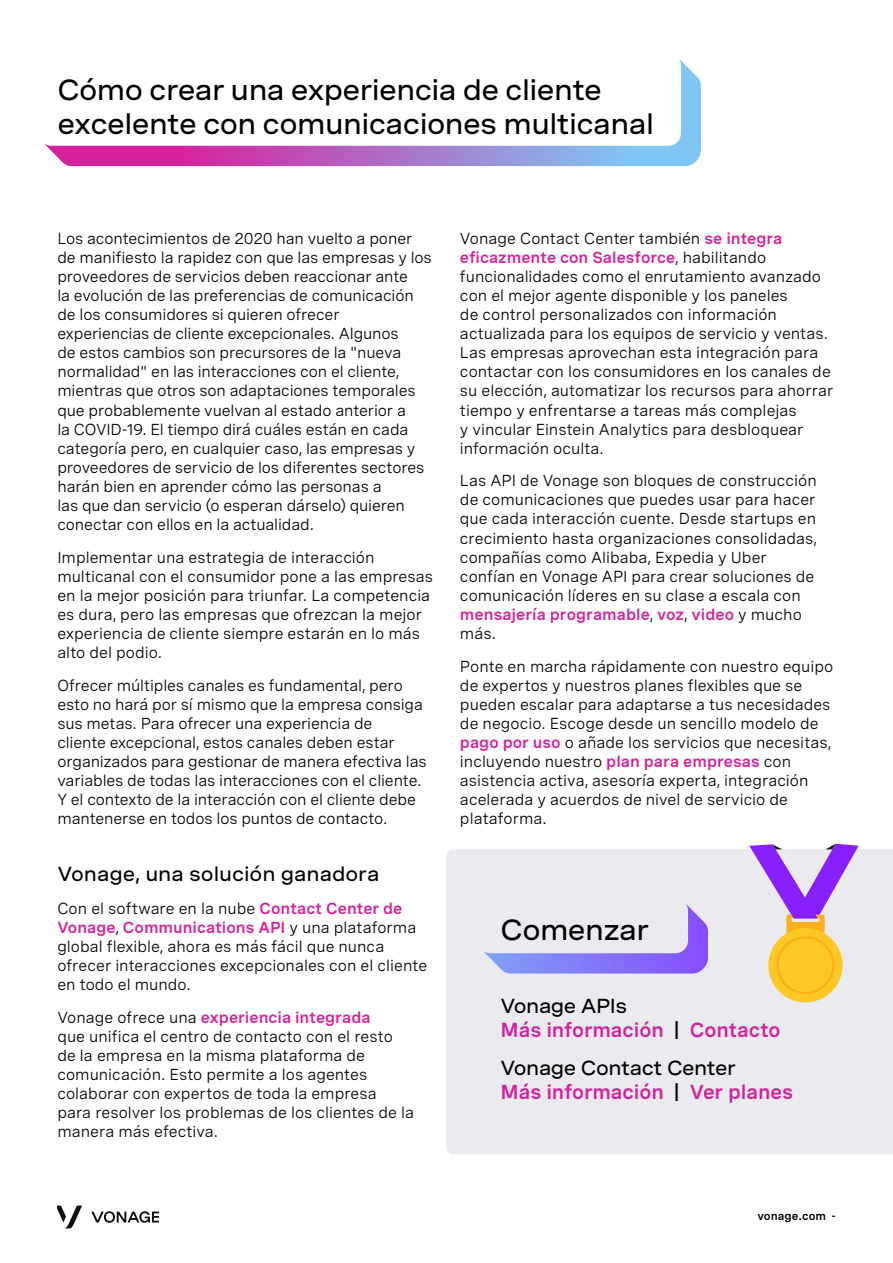
<style>
.page{position:relative;width:893px;height:1263px;background:#fff}
.page>*{position:absolute;margin:0;border:0;box-sizing:border-box;transform-origin:0 0}
._02-Headline{font:500 expanded 28.95px/34.8px "Spezia";letter-spacing:-.02em;color:#000}
._01-Body_12pt{font:600 20.25px/24.3px "Spezia";letter-spacing:-.005em;color:#d6219c}
._01-Body_12pt-2{font:500 expanded 20.25px "Spezia";letter-spacing:-.005em;color:#000}
._01-Body_12pt-3{font:15.9px/19px "Spezia";color:#000}
.t1{font:600 11.55px "Spezia";color:#000}
.s1{font-weight:600;color:#d6219c}
.s2{font-weight:500;font-stretch:expanded;color:#000}
.s3{color:#000}
</style>
<div class="page">
<svg style="left:57px;top:1205px;width:25px;height:23px"></svg>
<svg style="left:91px;top:1211px;width:67px;height:12px"></svg>
<div style="left:446px;top:849px;width:447px;height:305px;background:#eaeaef"></div>
<svg style="left:483px;top:904px;width:225px;height:69px;background:#c9c3f2"></svg>
<svg style="left:44px;top:59px;width:657px;height:107px"></svg>
<svg style="left:749px;top:844px;width:110px;height:162px;background:#dcbabb"></svg>
<p class="_02-Headline" style="left:57px;top:70px;width:598px">Cómo crear una experiencia de cliente excelente con comunicaciones multicanal</p>
<p class="_01-Body_12pt-3" style="left:57px;top:227px;width:376px">Los acontecimientos de 2020 han vuelto a poner de manifiesto la rapidez con que las empresas y los proveedores de servicios deben reaccionar ante<br>la evolución de las preferencias de comunicación de los consumidores si quieren ofrecer experiencias de cliente excepcionales. Algunos<br>de estos cambios son precursores de la "nueva normalidad" en las interacciones con el cliente, mientras que otros son adaptaciones temporales que probablemente vuelvan al estado anterior a<br>la COVID-19. El tiempo dirá cuáles están en cada categoría pero, en cualquier caso, las empresas y proveedores de servicio de los diferentes sectores harán bien en aprender cómo las personas a<br>las que dan servicio (o esperan dárselo) quieren conectar con ellos en la actualidad.</p>
<p class="_01-Body_12pt-3" style="left:57px;top:546px;width:377px">Implementar una estrategia de interacción multicanal con el consumidor pone a las empresas en la mejor posición para triunfar. La competencia es dura, pero las empresas que ofrezcan la mejor experiencia de cliente siempre estarán en lo más alto del podio.</p>
<p class="_01-Body_12pt-3" style="left:57px;top:674px;width:371px">Ofrecer múltiples canales es fundamental, pero esto no hará por sí mismo que la empresa consiga sus metas. Para ofrecer una experiencia de<br>cliente excepcional, estos canales deben estar organizados para gestionar de manera efectiva las variables de todas las interacciones con el cliente.<br>Y el contexto de la interacción con el cliente debe mantenerse en todos los puntos de contacto.</p>
<p class="_01-Body_12pt-2" style="left:57px;top:859px;width:324px">Vonage, una solución ganadora</p>
<p class="_01-Body_12pt-3" style="left:57px;top:897px;width:371px">Con el software en la nube <span class="s1">Contact Center de Vonage</span>, <span class="s1">Communications API</span> y una plataforma global flexible, ahora es más fácil que nunca ofrecer interacciones excepcionales con el cliente en todo el mundo.</p>
<p class="_01-Body_12pt-3" style="left:57px;top:1006px;width:358px">Vonage ofrece una <span class="s1">experiencia integrada<br></span>que unifica el centro de contacto con el resto de la empresa en la misma plataforma de comunicación. Esto permite a los agentes colaborar con expertos de toda la empresa para resolver los problemas de los clientes de la manera más efectiva.</p>
<p class="_01-Body_12pt-3" style="left:460px;top:227px;width:375px">Vonage Contact Center también <span class="s1">se integra eficazmente con Salesforce</span>, habilitando funcionalidades como el enrutamiento avanzado con el mejor agente disponible y los paneles<br>de control personalizados con información actualizada para los equipos de servicio y ventas.<br>Las empresas aprovechan esta integración para contactar con los consumidores en los canales de su elección, automatizar los recursos para ahorrar tiempo y enfrentarse a tareas más complejas<br>y vincular Einstein Analytics para desbloquear información oculta.</p>
<p class="_01-Body_12pt-3" style="left:460px;top:470px;width:358px">Las API de Vonage son bloques de construcción de comunicaciones que puedes usar para hacer que cada interacción cuente. Desde startups en crecimiento hasta organizaciones consolidadas, compañías como Alibaba, Expedia y Uber confían en Vonage API para crear soluciones de comunicación líderes en su clase a escala con <span class="s1">mensajería programable</span>, <span class="s1">voz</span>, <span class="s1">video</span> y mucho más.</p>
<p class="_01-Body_12pt-3" style="left:460px;top:655px;width:375px">Ponte en marcha rápidamente con nuestro equipo de expertos y nuestros planes flexibles que se pueden escalar para adaptarse a tus necesidades de negocio. Escoge desde un sencillo modelo de <span class="s1">pago por uso</span> o añade los servicios que necesitas, incluyendo nuestro <span class="s1">plan para empresas</span> con asistencia activa, asesoría experta, integración acelerada y acuerdos de nivel de servicio de plataforma.</p>
<p class="_02-Headline" style="left:500px;top:910px;width:150px">Comenzar</p>
<p class="_01-Body_12pt" style="left:500px;top:992px;width:281px"><span class="s2">Vonage APIs<br></span>Más información <span class="s3">|</span> Contacto</p>
<p class="_01-Body_12pt" style="left:500px;top:1054px;width:294px"><span class="s2">Vonage Contact Center<br></span>Más información <span class="s3">|</span> Ver planes</p>
<p class="t1" style="left:757px;top:1207px;width:80px">vonage.com -</p>
</div>
